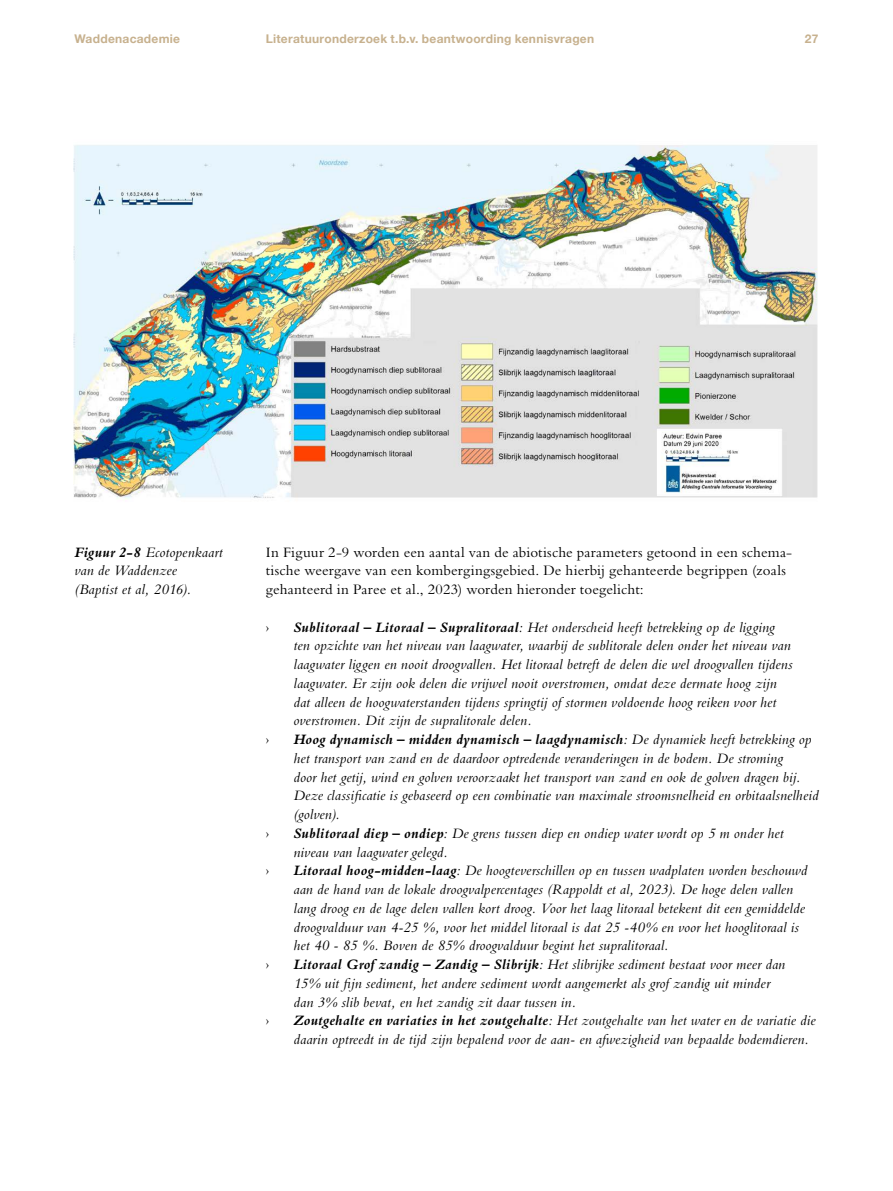
<style>
.page{position:relative;width:893px;height:1191px;background:#fff}
.page>*{position:absolute;margin:0;border:0;box-sizing:border-box;transform-origin:0 0}
.t1{font:italic 15px/18.8px "Bembo Std";letter-spacing:.005em;color:#000}
.t2{font:15px/18.8px "Bembo Std";letter-spacing:.01em;color:#000}
.t3{font:700 12px "Helvetica Neue";letter-spacing:.025em;color:#c7b18e}
.s1{font-weight:700}
</style>
<div class="page">
<img style="left:74px;top:145px;width:744px;height:354px">
<p class="t3" style="left:74px;top:29px;width:107px">Waddenacademie</p>
<p class="t3" style="left:266px;top:29px;width:330px">Literatuuronderzoek t.b.v. beantwoording kennisvragen</p>
<p class="t3" style="left:805px;top:29px;width:15px">27</p>
<p class="t1" style="left:74px;top:542px;width:150px"><span class="s1">Figuur 2-8</span> Ecotopenkaart van de Waddenzee (Baptist et al, 2016).</p>
<p class="t2" style="left:266px;top:542px;width:528px">In Figuur 2-9 worden een aantal van de abiotische parameters getoond in een schema&shy;tische weergave van een kombergingsgebied. De hierbij gehanteerde begrippen (zoals gehanteerd in Paree et al., 2023) worden hieronder toegelicht:</p>
<p class="t2" style="left:266px;top:617px;width:5px">›</p>
<p class="t1" style="left:293px;top:617px;width:501px"><span class="s1">Sublitoraal – Litoraal – Supralitoraal</span>: Het onderscheid heeft betrekking op de ligging ten opzichte van het niveau van laagwater, waarbij de sublitorale delen onder het niveau van laagwater liggen en nooit droogvallen. Het litoraal betreft de delen die wel droogvallen tijdens laagwater. Er zijn ook delen die vrijwel nooit overstromen, omdat deze dermate hoog zijn dat alleen de hoogwaterstanden tijdens springtij of stormen voldoende hoog reiken voor het overstromen. Dit zijn de supralitorale delen.</p>
<p class="t2" style="left:266px;top:729px;width:5px">›</p>
<p class="t1" style="left:293px;top:729px;width:527px"><span class="s1">Hoog dynamisch – midden dynamisch – laagdynamisch</span>: De dynamiek heeft betrekking op het transport van zand en de daardoor optredende veranderingen in de bodem. De stroming<br>door het getij, wind en golven veroorzaakt het transport van zand en ook de golven dragen bij.<br>Deze classificatie is gebaseerd op een combinatie van maximale stroomsnelheid en orbitaalsnelheid (golven).</p>
<p class="t2" style="left:266px;top:823px;width:5px">›</p>
<p class="t1" style="left:293px;top:823px;width:492px"><span class="s1">Sublitoraal diep – ondiep</span>: De grens tussen diep en ondiep water wordt op 5 m onder het niveau van laagwater gelegd.</p>
<p class="t2" style="left:266px;top:861px;width:5px">›</p>
<p class="t1" style="left:293px;top:861px;width:515px"><span class="s1">Litoraal hoog-midden-laag</span>: De hoogteverschillen op en tussen wadplaten worden beschouwd aan de hand van de lokale droogvalpercentages (Rappoldt et al, 2023). De hoge delen vallen lang droog en de lage delen vallen kort droog. Voor het laag litoraal betekent dit een gemiddelde droogvalduur van 4-25 %, voor het middel litoraal is dat 25 -40% en voor het hooglitoraal is het 40 - 85 %. Boven de 85% droogvalduur begint het supralitoraal.</p>
<p class="t2" style="left:266px;top:954px;width:5px">›</p>
<p class="t1" style="left:293px;top:954px;width:493px"><span class="s1">Litoraal Grof zandig – Zandig – Slibrijk</span>: Het slibrijke sediment bestaat voor meer dan<br>15% uit fijn sediment, het andere sediment wordt aangemerkt als grof zandig uit minder dan 3% slib bevat, en het zandig zit daar tussen in.</p>
<p class="t2" style="left:266px;top:1011px;width:5px">›</p>
<p class="t1" style="left:293px;top:1011px;width:524px"><span class="s1">Zoutgehalte en variaties in het zoutgehalte</span>: Het zoutgehalte van het water en de variatie die daarin optreedt in de tijd zijn bepalend voor de aan- en afwezigheid van bepaalde bodemdieren.</p>
</div>
